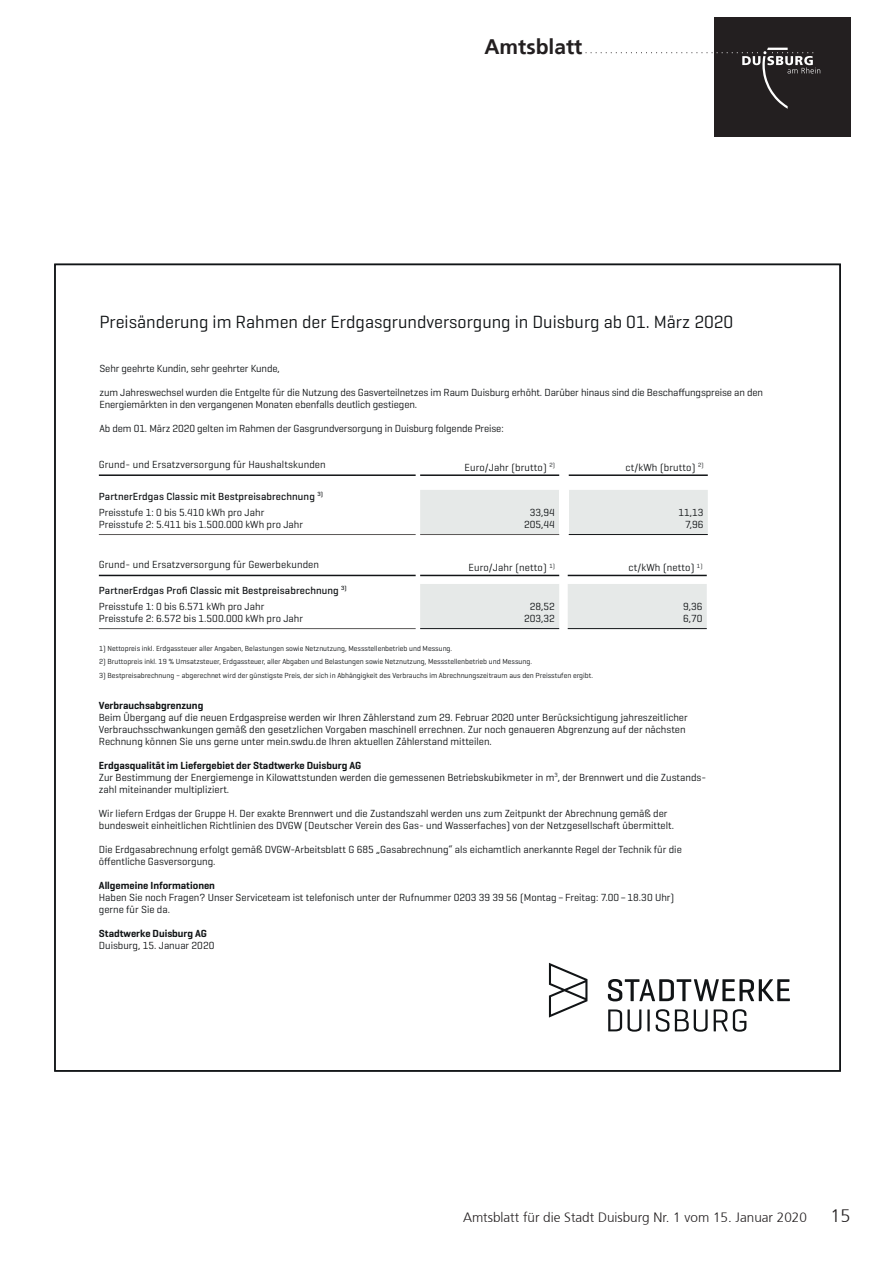
<style>
.page{position:relative;width:893px;height:1263px;background:#fff}
.page>*{position:absolute;margin:0;border:0;box-sizing:border-box;transform-origin:0 0}
.t1{font:72px "Duisburg Logo";color:#231f20}
.t2{font:700 21px "Frutiger 65";color:#231f20}
.t3{font:18px "Geogrotesque";color:#111416}
.t4{font:300 18px "Frutiger 45";color:#231f20}
.Fußzeile{font:300 13.5px "Frutiger 45";color:#231f20}
.t5{font:10.5px/12px "Geogrotesque";color:#111416}
.t6{font:500 10.5px/16.2px "Geogrotesque";letter-spacing:.01em;color:#111416}
.t7{font:7.5px "Geogrotesque";color:#111416}
.s1{color:#fff}
.s2{font-weight:400}
.s3{font-weight:600}
</style>
<div class="page">
<div style="left:714px;top:17px;width:136px;height:119px;background:#231f20"></div>
<div style="left:420px;top:490px;width:288px;height:44px;background:#e6e9e8"></div>
<div style="left:559px;top:490px;width:10px;height:44px;background:#fff"></div>
<hr style="left:420px;top:474px;width:139px;height:2px;background:#111416">
<hr style="left:569px;top:474px;width:139px;height:2px;background:#111416">
<hr style="left:99px;top:474px;width:317px;height:2px;background:#111416">
<hr style="left:569px;top:534px;width:139px;height:1px;background:#111416">
<hr style="left:420px;top:534px;width:139px;height:1px;background:#5a5756">
<hr style="left:99px;top:534px;width:317px;height:1px;background:#5a5756">
<div style="left:420px;top:584px;width:287px;height:45px;background:#e6e9e8"></div>
<hr style="left:420px;top:575px;width:139px;height:1px;background:#111416">
<hr style="left:568px;top:575px;width:139px;height:1px;background:#111416">
<hr style="left:99px;top:575px;width:317px;height:1px;background:#111416">
<hr style="left:420px;top:628px;width:139px;height:1px;background:#111416">
<hr style="left:568px;top:628px;width:139px;height:1px;background:#111416">
<hr style="left:99px;top:628px;width:317px;height:1px;background:#5a5756">
<svg style="left:608px;top:1009px;width:33px;height:23px"></svg>
<hr style="left:647px;top:1009px;width:3px;height:22px;background:#111416">
<svg style="left:656px;top:1009px;width:13px;height:23px"></svg>
<svg style="left:675px;top:1009px;width:33px;height:23px"></svg>
<svg style="left:714px;top:1009px;width:32px;height:23px"></svg>
<svg style="left:608px;top:979px;width:182px;height:22px"></svg>
<svg style="left:549px;top:963px;width:38px;height:54px"></svg>
<h2 class="t2" style="left:484px;top:34px;width:100px">Amtsblatt</h2>
<h1 class="t1" style="left:585px;top:-14px;width:236px">..............<span class="s1">...L</span></h1>
<p class="t3" style="left:99px;top:311px;width:635px">Preisänderung im Rahmen der Erdgasgrundversorgung in Duisburg ab 01. März 2020</p>
<p class="t5" style="left:99px;top:362px;width:182px">Sehr geehrte Kundin, sehr geehrter Kunde,</p>
<p class="t5" style="left:99px;top:386px;width:665px">zum Jahreswechsel wurden die Entgelte für die Nutzung des Gasverteilnetzes im Raum Duisburg erhöht. Darüber hinaus sind die Beschaffungspreise an den<br>Energiemärkten in den vergangenen Monaten ebenfalls deutlich gestiegen.</p>
<p class="t5" style="left:99px;top:422px;width:406px">Ab dem 01. März 2020 gelten im Rahmen der Gasgrundversorgung in Duisburg folgende Preise:</p>
<p class="t5" style="left:99px;top:458px;width:228px">Grund- und Ersatzversorgung für Haushaltskunden</p>
<p class="t5" style="left:464px;top:461px;width:92px">Euro/Jahr (brutto) <sup>2)</sup></p>
<p class="t5" style="left:626px;top:461px;width:79px">ct/kWh (brutto) <sup>2)</sup></p>
<p class="t6" style="left:99px;top:488px;width:226px">PartnerErdgas Classic mit Bestpreisabrechnung <sup>3)<br></sup><span class="s2">Preisstufe 1: 0 bis 5.410 kWh pro Jahr</span></p>
<p class="t5" style="left:99px;top:518px;width:206px">Preisstufe 2: 5.411 bis 1.500.000 kWh pro Jahr</p>
<p class="t5" style="left:524px;top:506px;width:32px;text-align:center">33,94<br>205,44</p>
<p class="t5" style="left:678px;top:506px;width:27px;text-align:right">11,13<br>7,96</p>
<p class="t5" style="left:99px;top:558px;width:222px">Grund- und Ersatzversorgung für Gewerbekunden</p>
<p class="t5" style="left:468px;top:561px;width:88px">Euro/Jahr (netto) <sup>1)</sup></p>
<p class="t5" style="left:629px;top:561px;width:75px">ct/kWh (netto) <sup>1)</sup></p>
<p class="t6" style="left:99px;top:582px;width:249px">PartnerErdgas Profi Classic mit Bestpreisabrechnung <sup>3)<br></sup><span class="s2">Preisstufe 1: 0 bis 6.571 kWh pro Jahr</span></p>
<p class="t5" style="left:99px;top:612px;width:206px">Preisstufe 2: 6.572 bis 1.500.000 kWh pro Jahr</p>
<p class="t5" style="left:524px;top:600px;width:32px;text-align:center">28,52<br>203,32</p>
<p class="t5" style="left:683px;top:600px;width:21px">9,36<br>6,70</p>
<p class="t7" style="left:99px;top:644px;width:355px">1) Nettopreis inkl. Erdgassteuer aller Angaben, Belastungen sowie Netznutzung, Messstellenbetrieb und Messung.</p>
<p class="t7" style="left:99px;top:657px;width:434px">2) Bruttopreis inkl. 19 % Umsatzsteuer, Erdgassteuer, aller Abgaben und Belastungen sowie Netznutzung, Messstellenbetrieb und Messung.</p>
<p class="t7" style="left:99px;top:670px;width:495px">3) Bestpreisabrechnung – abgerechnet wird der günstigste Preis, der sich in Abhängigkeit des Verbrauchs im Abrechnungszeitraum aus den Preisstufen ergibt.</p>
<p class="t5" style="left:99px;top:699px;width:590px"><span class="s3">Verbrauchsabgrenzung<br></span>Beim Übergang auf die neuen Erdgaspreise werden wir Ihren Zählerstand zum 29. Februar 2020 unter Berücksichtigung jahreszeitlicher Verbrauchsschwankungen gemäß den gesetzlichen Vorgaben maschinell errechnen. Zur noch genaueren Abgrenzung auf der nächsten Rechnung können Sie uns gerne unter mein.swdu.de Ihren aktuellen Zählerstand mitteilen.</p>
<p class="t5" style="left:99px;top:759px;width:609px"><span class="s3">Erdgasqualität im Liefergebiet der Stadtwerke Duisburg AG<br></span>Zur Bestimmung der Energiemenge in Kilowattstunden werden die gemessenen Betriebskubikmeter in m<sup>3</sup>, der Brennwert und die Zustands&shy;zahl miteinander multipliziert.</p>
<p class="t5" style="left:99px;top:807px;width:577px">Wir liefern Erdgas der Gruppe H. Der exakte Brennwert und die Zustandszahl werden uns zum Zeitpunkt der Abrechnung gemäß der bundesweit einheitlichen Richtlinien des DVGW (Deutscher Verein des Gas- und Wasserfaches) von der Netzgesellschaft übermittelt.</p>
<p class="t5" style="left:99px;top:843px;width:584px">Die Erdgasabrechnung erfolgt gemäß DVGW-Arbeitsblatt G 685 „Gasabrechnung“ als eichamtlich anerkannte Regel der Technik für die öffentliche Gasversorgung.</p>
<p class="t5" style="left:99px;top:879px;width:577px"><span class="s3">Allgemeine Informationen<br></span>Haben Sie noch Fragen? Unser Serviceteam ist telefonisch unter der Rufnummer 0203 39 39 56 (Montag–Freitag: 7.00–18.30 Uhr) gerne für Sie da.</p>
<p class="t5" style="left:99px;top:927px;width:117px"><span class="s3">Stadtwerke Duisburg AG<br></span>Duisburg, 15. Januar 2020</p>
<p class="Fußzeile" style="left:463px;top:1210px;width:345px">Amtsblatt für die Stadt Duisburg Nr. 1 vom 15. Januar 2020</p>
<h3 class="t4" style="left:830px;top:1206px;width:22px">15</h3>
</div>
